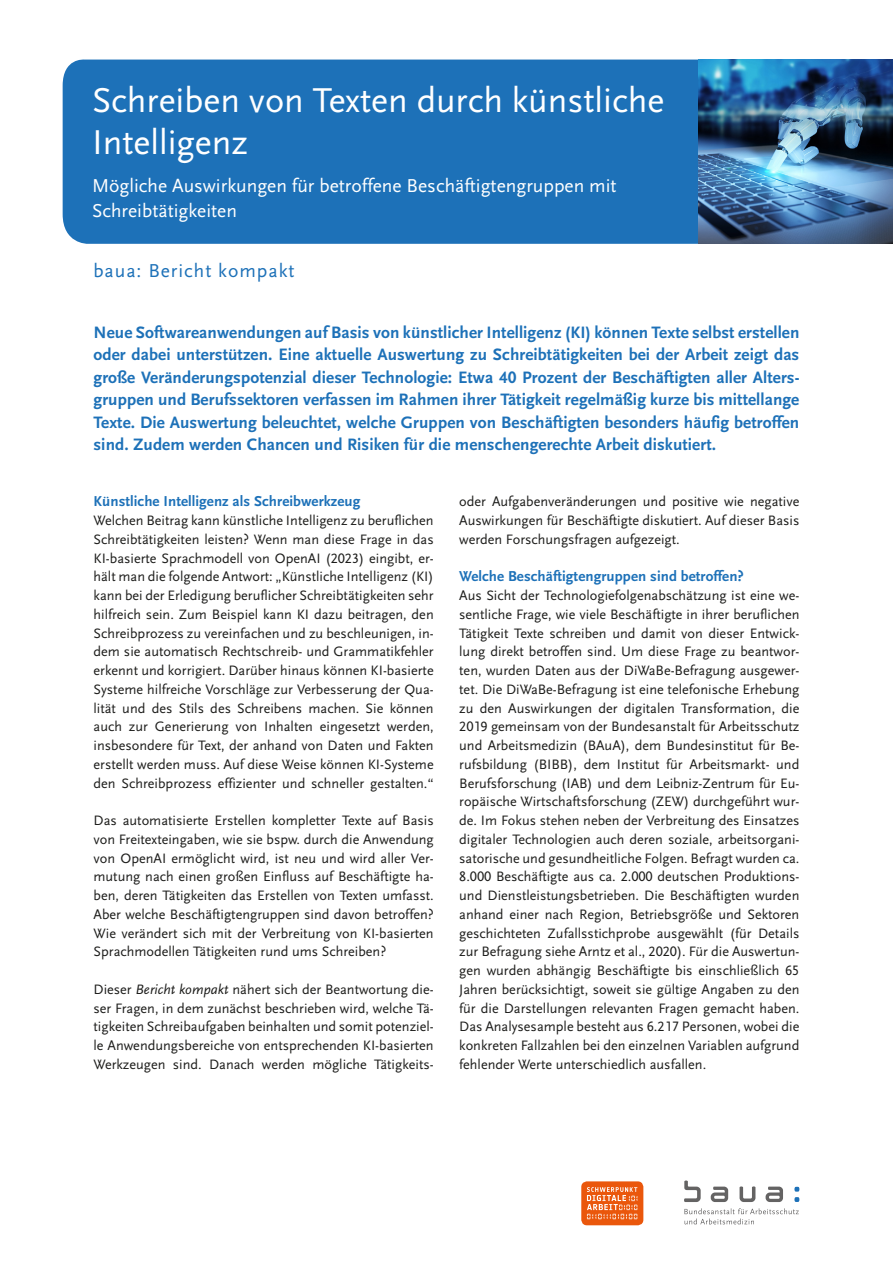
<style>
.page{position:relative;width:893px;height:1263px;background:#fff}
.page>*{position:absolute;margin:0;border:0;box-sizing:border-box;transform-origin:0 0}
._1_TI_Kopf_Head{font:36px/42px "Scala Sans Pro";color:#fff}
._1_TI_Kopf_Head-2{font:19.5px/25.5px "Scala Sans Pro";color:#fff}
.t1{font:19.5px "Scala Sans Pro";letter-spacing:.05em;color:#1d71b8}
._2_Abstract{font:700 17.25px/22.5px "Scala Sans Pro";letter-spacing:.005em;color:#1d71b8;text-align:justify}
._3_ZwHead_1{font:700 15px "Scala Sans Pro";letter-spacing:.005em;color:#1d71b8}
._3_Fließ{font:14.25px/18.8px "Scala Sans Pro";color:#1d1d1b;text-align:justify}
.s1{font-style:italic}
</style>
<div class="page">
<svg style="left:794px;top:1187px;width:5px;height:15px"></svg>
<svg style="left:684px;top:1208px;width:115px;height:16px"></svg>
<svg style="left:684px;top:1180px;width:17px;height:22px"></svg>
<svg style="left:739px;top:1186px;width:16px;height:16px"></svg>
<svg style="left:711px;top:1186px;width:17px;height:16px"></svg>
<svg style="left:766px;top:1186px;width:17px;height:16px"></svg>
<div style="left:63px;top:59px;width:636px;height:185px;background:#1d71b8"></div>
<img style="left:699px;top:60px;width:194px;height:184px">
<div style="left:581px;top:1181px;width:62px;height:44px;background:#ea570c;border-radius:6px"></div>
<svg style="left:587px;top:1187px;width:50px;height:32px"></svg>
<p class="_1_TI_Kopf_Head" style="left:92px;top:79px;width:574px">Schreiben von Texten durch künstliche<br>Intelligenz</p>
<p class="_1_TI_Kopf_Head-2" style="left:92px;top:173px;width:526px">Mögliche Auswirkungen für betroffene Beschäftigtengruppen mit<br>Schreibtätigkeiten</p>
<h2 class="t1" style="left:93px;top:259px;width:203px">baua: Bericht kompakt</h2>
<p class="_2_Abstract" style="left:94px;top:321px;width:707px">Neue Softwareanwendungen auf Basis von künstlicher Intelligenz (KI) können Texte selbst erstellen oder dabei unterstützen. Eine aktuelle Auswertung zu Schreibtätigkeiten bei der Arbeit zeigt das große Veränderungspotenzial dieser Technologie: Etwa 40 Prozent der Beschäftigten aller Alters&shy;gruppen und Berufssektoren verfassen im Rahmen ihrer Tätigkeit regelmäßig kurze bis mittellange Texte. Die Auswertung beleuchtet, welche Gruppen von Beschäftigten besonders häufig betroffen sind. Zudem werden Chancen und Risiken für die menschengerechte Arbeit diskutiert.</p>
<p class="_3_ZwHead_1" style="left:94px;top:493px;width:268px">Künstliche Intelligenz als Schreibwerkzeug</p>
<p class="_3_Fließ" style="left:94px;top:511px;width:342px">Welchen Beitrag kann künstliche Intelligenz zu beruflichen Schreibtätigkeiten leisten? Wenn man diese Frage in das KI-basierte Sprachmodell von OpenAI (2023) eingibt, er&shy;hält man die folgende Antwort: „Künstliche Intelligenz (KI) kann bei der Erledigung beruflicher Schreibtätigkeiten sehr hilfreich sein. Zum Beispiel kann KI dazu beitragen, den Schreibprozess zu vereinfachen und zu beschleunigen, in&shy;dem sie automatisch Rechtschreib- und Grammatikfehler erkennt und korrigiert. Darüber hinaus können KI-basierte Systeme hilfreiche Vorschläge zur Verbesserung der Qua&shy;lität und des Stils des Schreibens machen. Sie können auch zur Generierung von Inhalten eingesetzt werden, insbesondere für Text, der anhand von Daten und Fakten erstellt werden muss. Auf diese Weise können KI-Systeme den Schreibprozess effizienter und schneller gestalten.“</p>
<p class="_3_Fließ" style="left:94px;top:811px;width:342px">Das automatisierte Erstellen kompletter Texte auf Basis von Freitexteingaben, wie sie bspw. durch die Anwendung von OpenAI ermöglicht wird, ist neu und wird aller Ver&shy;mutung nach einen großen Einfluss auf Beschäftigte ha&shy;ben, deren Tätigkeiten das Erstellen von Texten umfasst.<br>Aber welche Beschäftigtengruppen sind davon betroffen?<br>Wie verändert sich mit der Verbreitung von KI-basierten Sprachmodellen Tätigkeiten rund ums Schreiben?</p>
<p class="_3_Fließ" style="left:94px;top:980px;width:342px">Dieser <span class="s1">Bericht kompakt</span> nähert sich der Beantwortung die&shy;ser Fragen, in dem zunächst beschrieben wird, welche Tä&shy;tigkeiten Schreibaufgaben beinhalten und somit potenziel&shy;le Anwendungsbereiche von entsprechenden KI-basierten Werkzeugen sind. Danach werden mögliche Tätigkeits-</p>
<p class="_3_Fließ" style="left:459px;top:492px;width:342px">oder Aufgabenveränderungen und positive wie negative Auswirkungen für Beschäftigte diskutiert. Auf dieser Basis werden Forschungsfragen aufgezeigt.</p>
<p class="_3_ZwHead_1" style="left:459px;top:568px;width:286px">Welche Beschäftigtengruppen sind betroffen?</p>
<p class="_3_Fließ" style="left:459px;top:586px;width:342px">Aus Sicht der Technologiefolgenabschätzung ist eine we&shy;sentliche Frage, wie viele Beschäftigte in ihrer beruflichen Tätigkeit Texte schreiben und damit von dieser Entwick&shy;lung direkt betroffen sind. Um diese Frage zu beantwor&shy;ten, wurden Daten aus der DiWaBe-Befragung ausgewer&shy;tet. Die DiWaBe-Befragung ist eine telefonische Erhebung zu den Auswirkungen der digitalen Transformation, die 2019 gemeinsam von der Bundesanstalt für Arbeitsschutz und Arbeitsmedizin (BAuA), dem Bundesinstitut für Be&shy;rufsbildung (BIBB), dem Institut für Arbeitsmarkt- und Berufsforschung (IAB) und dem Leibniz-Zentrum für Eu&shy;ropäische Wirtschaftsforschung (ZEW) durchgeführt wur&shy;de. Im Fokus stehen neben der Verbreitung des Einsatzes digitaler Technologien auch deren soziale, arbeitsorgani&shy;satorische und gesundheitliche Folgen. Befragt wurden ca.<br>8.000 Beschäftigte aus ca. 2.000 deutschen Produktions&shy;und Dienstleistungsbetrieben. Die Beschäftigten wurden anhand einer nach Region, Betriebsgröße und Sektoren geschichteten Zufallsstichprobe ausgewählt (für Details zur Befragung siehe Arntz et al., 2020). Für die Auswertun&shy;gen wurden abhängig Beschäftigte bis einschließlich 65<br>Jahren berücksichtigt, soweit sie gültige Angaben zu den für die Darstellungen relevanten Fragen gemacht haben.<br>Das Analysesample besteht aus 6.217 Personen, wobei die konkreten Fallzahlen bei den einzelnen Variablen aufgrund fehlender Werte unterschiedlich ausfallen.</p>
</div>
